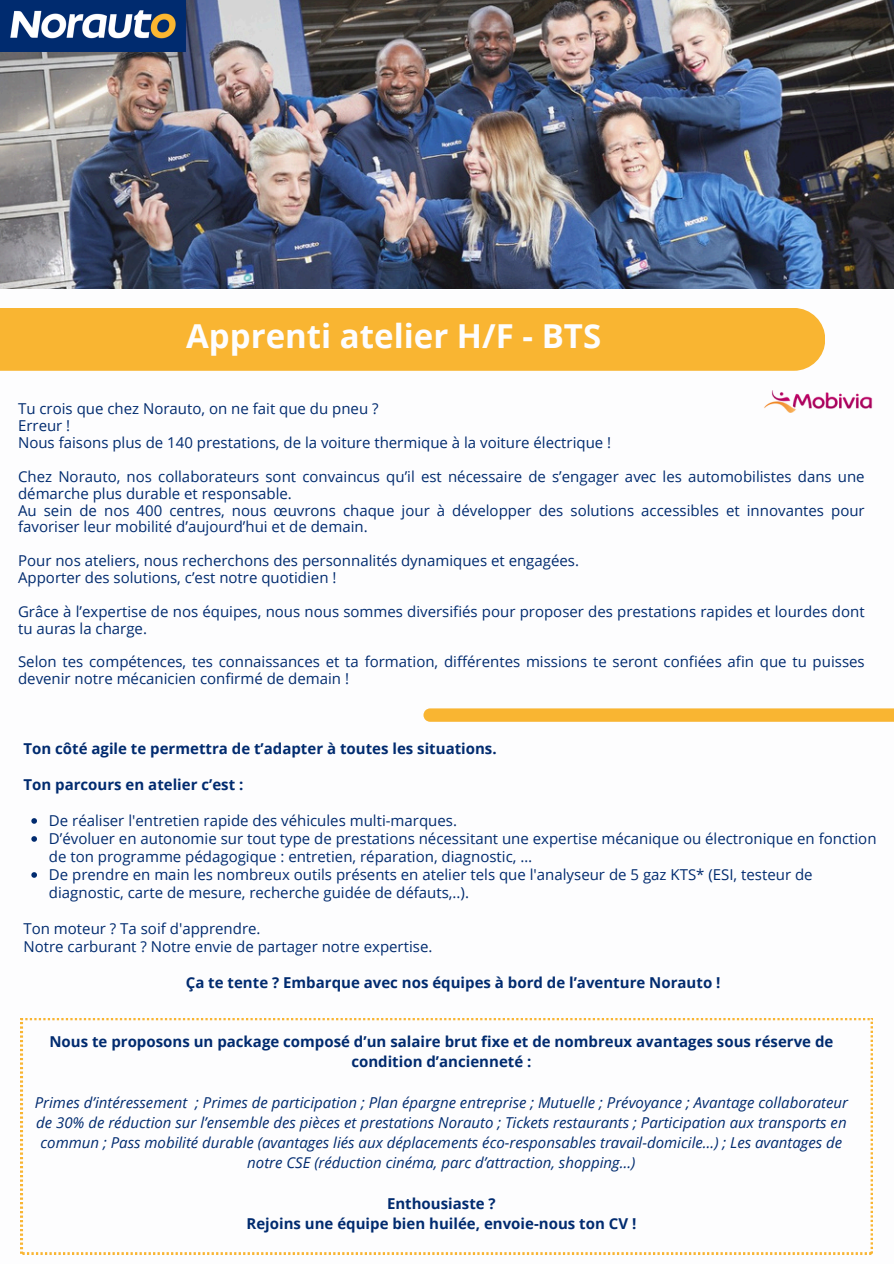
<style>
.page{position:relative;width:894px;height:1264px;background:#fff}
.page>*{position:absolute;margin:0;border:0;box-sizing:border-box;transform-origin:0 0}
.t1{font:700 33px "Open Sans";color:#fdfdfe}
.t2{font:15px/16.8px "Open Sans";color:#012b6f}
.t3{font:italic 15px/20.2px "Open Sans";color:#012b6f;text-align:center}
.t4{font:700 15px/20.2px "Open Sans";color:#012b6f;text-align:center}
</style>
<div class="page">
<img style="left:0;top:0;width:893px;height:289px">
<img style="left:0;top:0;width:186px;height:52px">
<div style="left:0;top:308px;width:825px;height:63px;background:#f9b532"></div>
<img style="left:764px;top:390px;width:109px;height:23px">
<svg style="left:21px;top:1018px;width:851px;height:236px"></svg>
<svg style="left:31px;top:818px;width:6px;height:5px"></svg>
<svg style="left:31px;top:836px;width:6px;height:5px"></svg>
<svg style="left:31px;top:872px;width:6px;height:5px"></svg>
<div style="left:423px;top:708px;width:470px;height:13px;background:#f9b532"></div>
<h1 class="t1" style="left:186px;top:313px;width:416px">Apprenti atelier H/F - BTS</h1>
<p class="t2" style="left:18px;top:400px;width:362px">Tu crois que chez Norauto, on ne fait que du pneu ?</p>
<p class="t2" style="left:18px;top:417px;width:54px">Erreur !</p>
<p class="t2" style="left:18px;top:434px;width:594px">Nous faisons plus de 140 prestations, de la voiture thermique à la voiture électrique !</p>
<p class="t2" style="left:18px;top:467px;width:847px">Chez Norauto, nos collaborateurs sont convaincus qu’il est nécessaire de s’engager avec les automobilistes dans une démarche plus durable et responsable.</p>
<p class="t2" style="left:18px;top:501px;width:847px">Au sein de nos 400 centres, nous œuvrons chaque jour à développer des solutions accessibles et innovantes pour favoriser leur mobilité d’aujourd’hui et de demain.</p>
<p class="t2" style="left:18px;top:552px;width:562px">Pour nos ateliers, nous recherchons des personnalités dynamiques et engagées.</p>
<p class="t2" style="left:18px;top:569px;width:320px">Apporter des solutions, c’est notre quotidien !</p>
<p class="t2" style="left:18px;top:602px;width:847px">Grâce à l’expertise de nos équipes, nous nous sommes diversifiés pour proposer des prestations rapides et lourdes dont tu auras la charge.</p>
<p class="t2" style="left:18px;top:653px;width:847px">Selon tes compétences, tes connaissances et ta formation, différentes missions te seront confiées afin que tu puisses devenir notre mécanicien confirmé de demain !</p>
<p class="t4" style="left:23px;top:738px;width:474px">Ton côté agile te permettra de t’adapter à toutes les situations.</p>
<p class="t4" style="left:23px;top:774px;width:221px">Ton parcours en atelier c’est :</p>
<p class="t2" style="left:49px;top:811px;width:409px">De réaliser l'entretien rapide des véhicules multi-marques.</p>
<p class="t2" style="left:49px;top:829px;width:828px;line-height:18px">D’évoluer en autonomie sur tout type de prestations nécessitant une expertise mécanique ou électronique en fonction de ton programme pédagogique : entretien, réparation, diagnostic, …</p>
<p class="t2" style="left:49px;top:865px;width:765px;line-height:18px">De prendre en main les nombreux outils présents en atelier tels que l'analyseur de 5 gaz KTS* (ESI, testeur de diagnostic, carte de mesure, recherche guidée de défauts,..).</p>
<h2 class="t2" style="left:23px;top:919px;width:238px">Ton moteur ? Ta soif d'apprendre.</h2>
<h2 class="t2" style="left:23px;top:937px;width:410px">Notre carburant ? Notre envie de partager notre expertise.</h2>
<p class="t4" style="left:186px;top:972px;width:536px">Ça te tente ? Embarque avec nos équipes à bord de l’aventure Norauto !</p>
<p class="t4" style="left:49px;top:1030px;width:785px">Nous te proposons un package composé d’un salaire brut fixe et de nombreux avantages sous réserve de condition d’ancienneté :</p>
<h2 class="t3" style="left:35px;top:1091px;width:814px">Primes d’intéressement ; Primes de participation ; Plan épargne entreprise ; Mutuelle ; Prévoyance ; Avantage collaborateur de 30% de réduction sur l’ensemble des pièces et prestations Norauto ; Tickets restaurants ; Participation aux transports en commun ; Pass mobilité durable (avantages liés aux déplacements éco-responsables travail-domicile…) ; Les avantages de notre CSE (réduction cinéma, parc d’attraction, shopping…)</h2>
<h2 class="t4" style="left:246px;top:1192px;width:391px">Enthousiaste ?<br>Rejoins une équipe bien huilée, envoie-nous ton CV !</h2>
</div>
